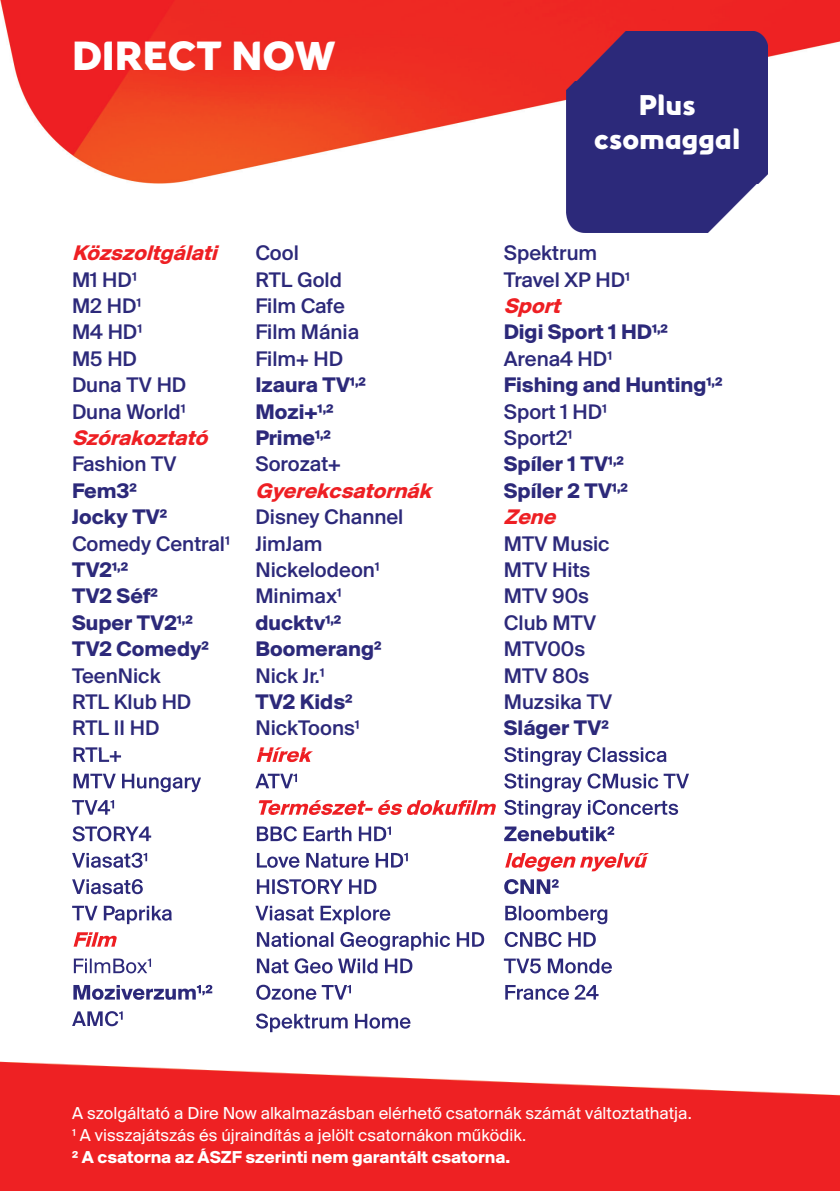
<style>
.page{position:relative;width:840px;height:1191px;background:#fff}
.page>*{position:absolute;margin:0;border:0;box-sizing:border-box;transform-origin:0 0}
.t1{font:40px "M7 Sans";color:#fff}
.t2{font:28px/33.6px "M7 Sans";color:#fff;text-align:center}
.t3{font:500 22px/26.4px "Suisse BP Intl";color:#2c297a}
.t4{font:700 22px/26.4px "Suisse BP Intl";color:#2c297a}
.t5{font:italic 700 22px "Suisse BP Intl";color:#ee1f23}
.t6{font:18px/21.6px "Suisse BP Intl";color:#fff}
.t7{font:700 18px "Suisse BP Intl";color:#fff}
</style>
<div class="page">
<img style="left:0;top:753px;width:839px;height:438px">
<img style="left:73px;top:751px;width:48px;height:11px">
<img style="left:73px;top:773px;width:128px;height:19px">
<img style="left:72px;top:800px;width:38px;height:14px">
<svg style="left:110px;top:800px;width:4px;height:8px"></svg>
<img style="left:72px;top:826px;width:79px;height:15px">
<img style="left:72px;top:852px;width:70px;height:15px">
<svg style="left:143px;top:853px;width:4px;height:8px"></svg>
<img style="left:72px;top:879px;width:71px;height:15px">
<img style="left:72px;top:905px;width:99px;height:19px">
<img style="left:73px;top:932px;width:45px;height:14px">
<img style="left:74px;top:958px;width:73px;height:15px">
<svg style="left:148px;top:958px;width:3px;height:9px"></svg>
<img style="left:73px;top:985px;width:123px;height:14px">
<img style="left:197px;top:984px;width:15px;height:11px">
<img style="left:72px;top:1011px;width:46px;height:15px">
<svg style="left:119px;top:1011px;width:4px;height:8px"></svg>
<img style="left:256px;top:751px;width:57px;height:11px">
<img style="left:255px;top:773px;width:38px;height:15px">
<svg style="left:293px;top:773px;width:4px;height:9px"></svg>
<img style="left:255px;top:800px;width:242px;height:15px">
<img style="left:257px;top:826px;width:129px;height:15px">
<svg style="left:387px;top:826px;width:4px;height:9px"></svg>
<img style="left:257px;top:853px;width:146px;height:14px">
<svg style="left:404px;top:853px;width:3px;height:8px"></svg>
<img style="left:257px;top:879px;width:119px;height:15px">
<img style="left:255px;top:905px;width:135px;height:19px">
<img style="left:257px;top:932px;width:227px;height:18px">
<img style="left:257px;top:958px;width:155px;height:15px">
<img style="left:256px;top:984px;width:91px;height:15px">
<svg style="left:347px;top:985px;width:4px;height:8px"></svg>
<img style="left:256px;top:1013px;width:154px;height:19px">
<img style="left:504px;top:751px;width:162px;height:15px">
<img style="left:504px;top:773px;width:184px;height:19px">
<img style="left:504px;top:800px;width:173px;height:18px">
<img style="left:504px;top:826px;width:103px;height:15px">
<svg style="left:607px;top:826px;width:7px;height:9px"></svg>
<img style="left:503px;top:853px;width:145px;height:18px">
<img style="left:504px;top:879px;width:46px;height:15px">
<svg style="left:551px;top:879px;width:7px;height:8px"></svg>
<img style="left:505px;top:905px;width:102px;height:19px">
<img style="left:504px;top:932px;width:91px;height:15px">
<img style="left:503px;top:958px;width:108px;height:15px">
<img style="left:505px;top:984px;width:93px;height:15px">
<img style="left:0;top:0;width:839px;height:184px">
<img style="left:566px;top:31px;width:201px;height:201px">
<h1 class="t1" style="left:72px;top:27px;width:264px">DIRECT NOW</h1>
<p class="t5" style="left:72px;top:240px;width:153px">Közszoltgálati</p>
<p class="t3" style="left:72px;top:266px;width:116px">M1 HD1<br>M2 HD1<br>M4 HD1<br>M5 HD<br>Duna TV HD<br>Duna World1</p>
<p class="t5" style="left:72px;top:425px;width:143px">Szórakoztató</p>
<p class="t3" style="left:72px;top:450px;width:106px">Fashion TV</p>
<p class="t4" style="left:72px;top:477px;width:97px">Fem32<br>Jocky TV2</p>
<p class="t3" style="left:72px;top:530px;width:159px">Comedy Central1</p>
<p class="t4" style="left:72px;top:556px;width:138px">TV21,2<br>TV2 Séf2<br>Super TV21,2<br>TV2 Comedy2</p>
<p class="t3" style="left:72px;top:662px;width:121px">TeenNick<br>RTL Klub HD<br>RTL II HD<br>RTL+</p>
<p class="t3" style="left:255px;top:239px;width:105px">Cool<br>RTL Gold<br>Film Cafe<br>Film Mánia<br>Film+ HD</p>
<p class="t4" style="left:255px;top:371px;width:112px">Izaura TV1,2<br>Mozi+1,2<br>Prime1,2</p>
<p class="t3" style="left:255px;top:450px;width:87px">Sorozat+</p>
<p class="t5" style="left:255px;top:477px;width:184px">Gyerekcsatornák</p>
<p class="t3" style="left:255px;top:503px;width:149px">Disney Channel<br>JimJam<br>Nickelodeon1<br>Minimax1</p>
<p class="t4" style="left:255px;top:609px;width:128px">ducktv1,2<br>Boomerang2</p>
<p class="t3" style="left:255px;top:662px;width:71px">Nick Jr.1</p>
<p class="t4" style="left:255px;top:688px;width:99px">TV2 Kids2</p>
<p class="t3" style="left:255px;top:714px;width:106px">NickToons1</p>
<p class="t5" style="left:255px;top:741px;width:63px">Hírek</p>
<p class="t2" style="left:593px;top:89px;width:148px">Plus csomaggal</p>
<p class="t3" style="left:503px;top:239px;width:128px">Spektrum<br>Travel XP HD1</p>
<p class="t5" style="left:503px;top:293px;width:64px">Sport</p>
<p class="t4" style="left:503px;top:318px;width:166px">Digi Sport 1 HD1,2</p>
<p class="t3" style="left:503px;top:345px;width:110px">Arena4 HD1</p>
<p class="t4" style="left:503px;top:371px;width:220px">Fishing and Hunting1,2</p>
<p class="t3" style="left:503px;top:398px;width:105px">Sport 1 HD1<br>Sport21</p>
<p class="t4" style="left:503px;top:450px;width:126px">Spíler 1 TV1,2<br>Spíler 2 TV1,2</p>
<p class="t5" style="left:503px;top:504px;width:59px">Zene</p>
<p class="t3" style="left:503px;top:530px;width:110px">MTV Music<br>MTV Hits<br>MTV 90s<br>Club MTV<br>MTV00s<br>MTV 80s<br>Muzsika TV</p>
<p class="t4" style="left:503px;top:714px;width:106px">Sláger TV2</p>
<p class="t6" style="left:72px;top:1102px;width:620px">A szolgáltató a Dire Now alkalmazásban elérhető csatornák számát változtathatja.<br>1 A visszajátszás és újraindítás a jelölt csatornákon működik.</p>
<p class="t7" style="left:72px;top:1146px;width:439px">2 A csatorna az ÁSZF szerinti nem garantált csatorna.</p>
</div>
